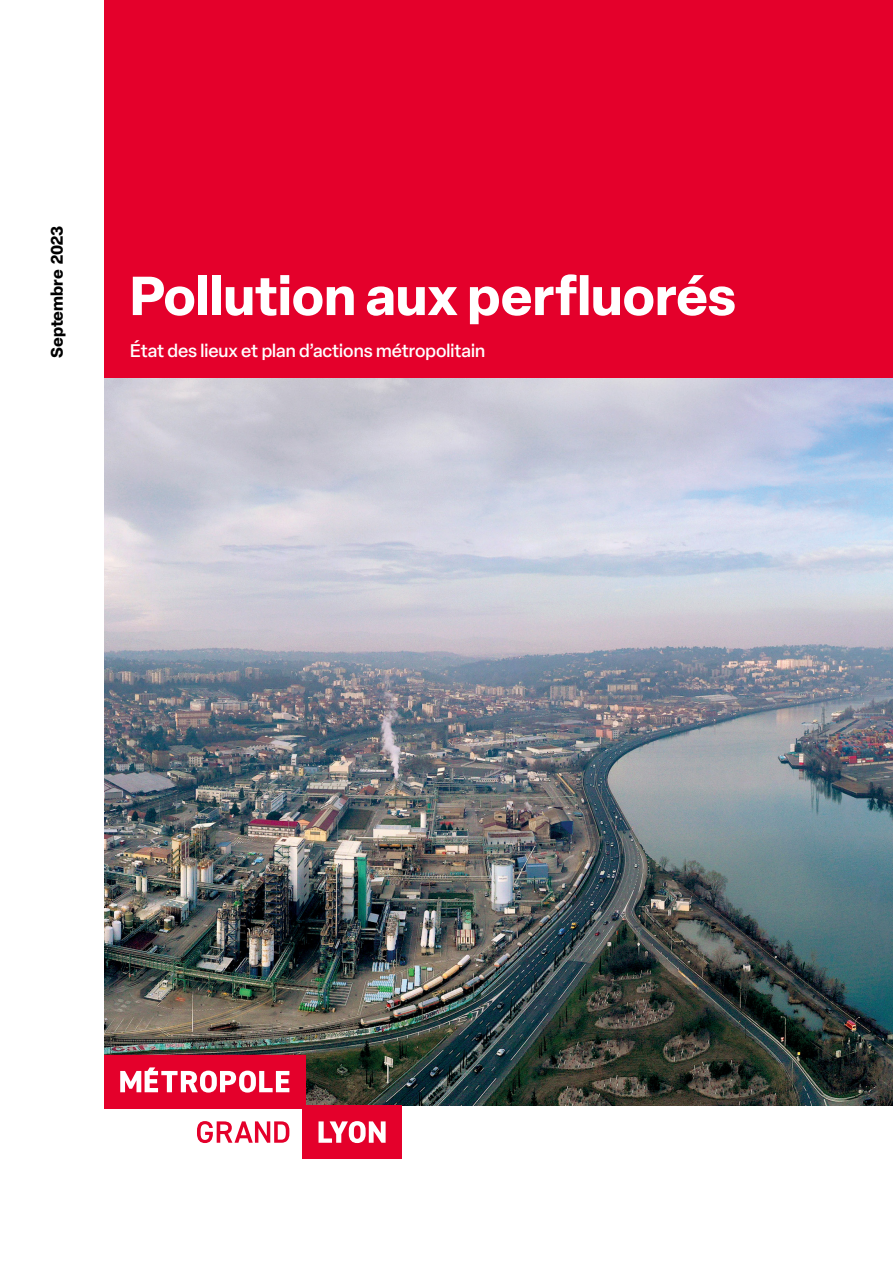
<style>
.page{position:relative;width:893px;height:1263px;background:#fff}
.page>*{position:absolute;margin:0;border:0;box-sizing:border-box;transform-origin:0 0}
.t1{font:700 54px "Elza";color:#fff}
.t2{font:500 18px "Elza";color:#fff}
.t3{font:700 16.5px "Elza";color:#000}
</style>
<div class="page">
<div style="left:104px;top:0;width:789px;height:378px;background:#e4002b"></div>
<img style="left:104px;top:378px;width:789px;height:727px">
<svg style="left:104px;top:1055px;width:298px;height:104px"></svg>
<p class="t3" style="left:45px;top:358px;width:134px;rotate:-90deg">Septembre 2023</p>
<h1 class="t1" style="left:130px;top:257px;width:607px">Pollution aux perfluorés</h1>
<p class="t2" style="left:130px;top:339px;width:356px">État des lieux et plan d’actions métropolitain</p>
</div>
